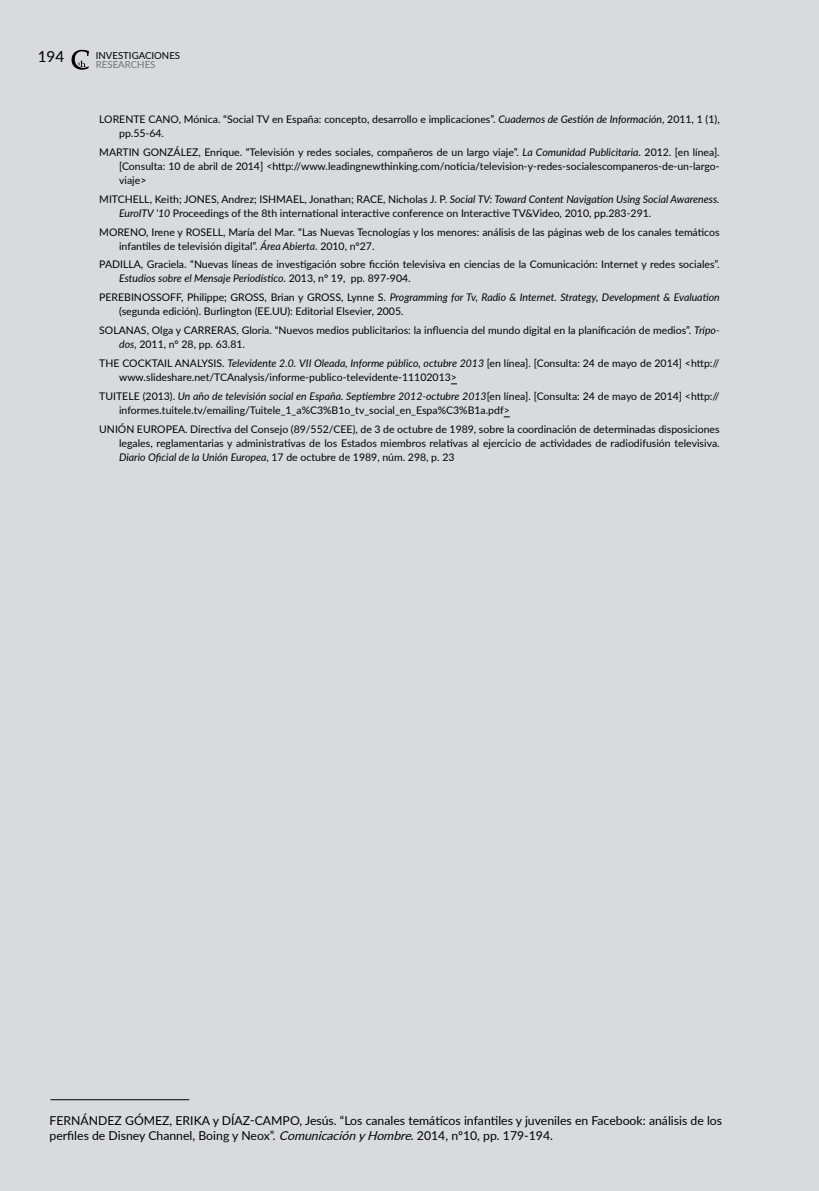
<style>
.page{position:relative;width:819px;height:1191px;background:#d8dade}
.page>*{position:absolute;margin:0;border:0;box-sizing:border-box;transform-origin:0 0}
.t1{font:15.22px "Lato";color:#000}
.t2{font:12.25px/15.8px "Lato";color:#000}
.t3{font:10.5px/14px "Lato";color:#000}
.t4{font:9.62px "Lato";color:#000}
.t5{font:9.62px "Lato";color:#727277}
.s1{font-style:italic}
</style>
<div class="page">
<svg style="left:71px;top:50px;width:18px;height:20px"></svg>
<hr style="left:50px;top:1099px;width:139px;height:1px;background:#000">
<h1 class="t1" style="left:38px;top:46px;width:28px">194</h1>
<p class="t4" style="left:96px;top:48px;width:86px">investigaciones</p>
<p class="t5" style="left:96px;top:58px;width:61px">Researches</p>
<p class="t3" style="left:119px;top:111px;width:602px;text-indent:-20px">LORENTE CANO, Mónica. “Social TV en España: concepto, desarrollo e implicaciones”. <span class="s1">Cuadernos de Gestión de Información</span>, 2011, 1 (1), pp.55-64.</p>
<p class="t3" style="left:119px;top:144px;width:602px;text-align:justify;text-indent:-20px">MARTIN GONZÁLEZ, Enrique. “Televisión y redes sociales, compañeros de un largo viaje”. <span class="s1">La Comunidad Publicitaria</span>. 2012. [en línea]. [Consulta: 10 de abril de 2014] &lt;http://www.leadingnewthinking.com/noticia/television-y-redes-socialescompaneros-de-un-largo&shy;viaje&gt;</p>
<p class="t3" style="left:119px;top:191px;width:602px;text-indent:-20px">MITCHELL, Keith; JONES, Andrez; ISHMAEL, Jonathan; RACE, Nicholas J. P. <span class="s1">Social TV: Toward Content Navigation Using Social Awareness.<br>EuroITV ‘10</span> Proceedings of the 8th international interactive conference on Interactive TV&amp;Video, 2010, pp.283-291.</p>
<p class="t3" style="left:119px;top:224px;width:602px;text-indent:-20px">MORENO, Irene y ROSELL, María del Mar. “Las Nuevas Tecnologías y los menores: análisis de las páginas web de los canales temáticos infantiles de televisión digital”. <span class="s1">Área Abierta</span>. 2010, nº27.</p>
<p class="t3" style="left:119px;top:257px;width:602px;text-indent:-20px">PADILLA, Graciela. “Nuevas líneas de investigación sobre ficción televisiva en ciencias de la Comunicación: Internet y redes sociales”.<br><span class="s1">Estudios sobre el Mensaje Periodístico</span>. 2013, nº 19, pp. 897-904.</p>
<p class="t3" style="left:119px;top:290px;width:602px;text-indent:-20px">PEREBINOSSOFF, Philippe; GROSS, Brian y GROSS, Lynne S. <span class="s1">Programming for Tv, Radio &amp; Internet. Strategy, Development &amp; Evaluation </span>(segunda edición). Burlington (EE.UU): Editorial Elsevier, 2005.</p>
<p class="t3" style="left:119px;top:323px;width:602px;text-indent:-20px">SOLANAS, Olga y CARRERAS, Gloria. “Nuevos medios publicitarios: la influencia del mundo digital en la planificación de medios”. <span class="s1">Trípo&shy;dos</span>, 2011, nº 28, pp. 63.81.</p>
<p class="t3" style="left:119px;top:356px;width:602px;text-indent:-20px">THE COCKTAIL ANALYSIS. <span class="s1">Televidente 2.0. VII Oleada, Informe público, octubre 2013</span> [en línea]. [Consulta: 24 de mayo de 2014] &lt;http:// www.slideshare.net/TCAnalysis/informe-publico-televidente-11102013&gt;</p>
<p class="t3" style="left:119px;top:389px;width:602px;text-indent:-20px">TUITELE (2013). <span class="s1">Un año de televisión social en España. Septiembre 2012-octubre 2013</span>[en línea]. [Consulta: 24 de mayo de 2014] &lt;http:// informes.tuitele.tv/emailing/Tuitele_1_a%C3%B1o_tv_social_en_Espa%C3%B1a.pdf&gt;</p>
<p class="t3" style="left:119px;top:422px;width:602px;text-align:justify;text-indent:-20px">UNIÓN EUROPEA. Directiva del Consejo (89/552/CEE), de 3 de octubre de 1989, sobre la coordinación de determinadas disposiciones legales, reglamentarias y administrativas de los Estados miembros relativas al ejercicio de actividades de radiodifusión televisiva.<br><span class="s1">Diario Oficial de la Unión Europea</span>, 17 de octubre de 1989, núm. 298, p. 23</p>
<p class="t2" style="left:49px;top:1111px;width:674px">FERNÁN DEZ GÓMEZ, Erika y Díaz-Campo, Jesús. “Los canales temáticos infantiles y juveniles en Facebook: análisis de los perfiles de Disney Channel, Boing y Neox”. <span class="s1">ComunicaciónyHombre</span>. 2014, nº10, pp. 179-194.</p>
</div>
